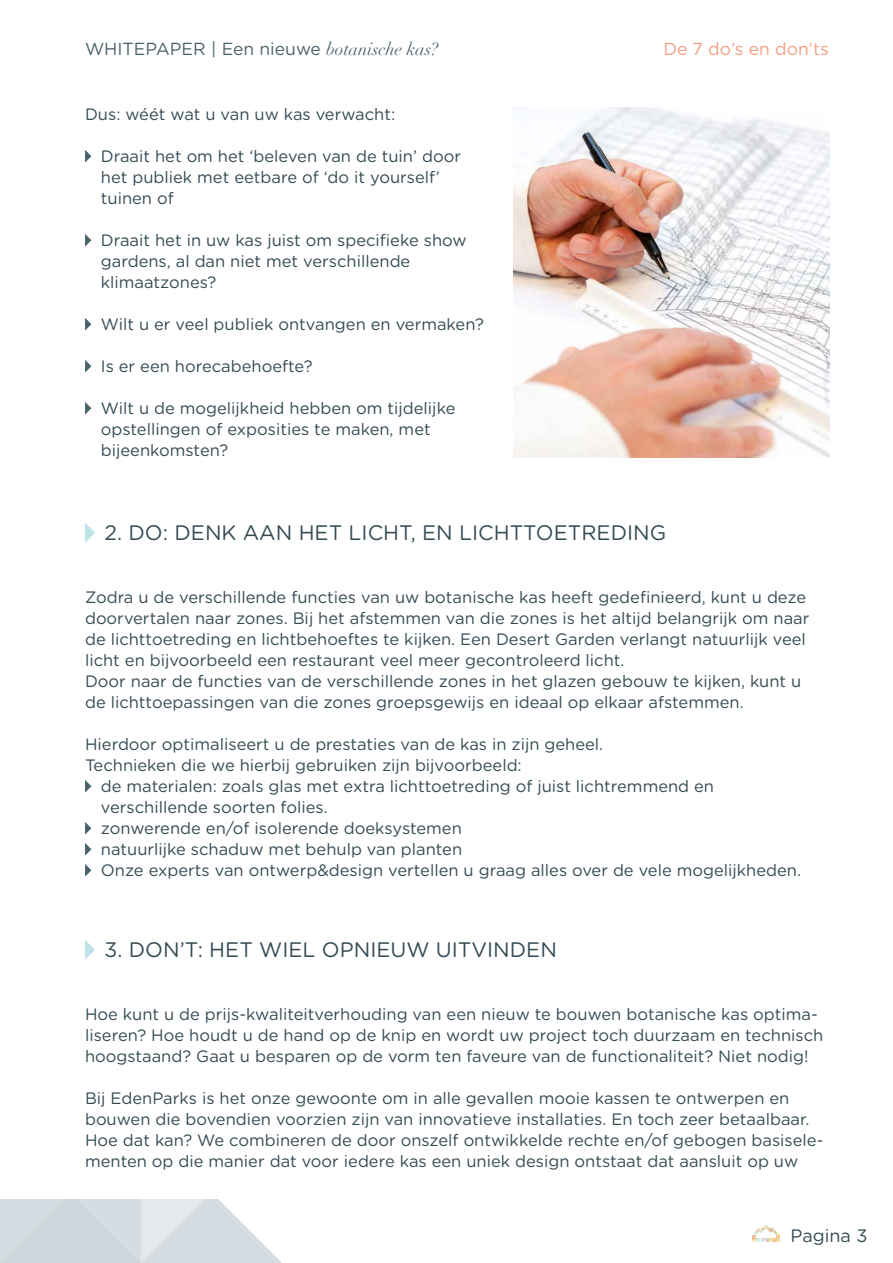
<style>
.page{position:relative;width:893px;height:1263px;background:#fff}
.page>*{position:absolute;margin:0;border:0;box-sizing:border-box;transform-origin:0 0}
.t1{font:21px "Gotham Rounded";color:#354b54}
.t2{font:18px "Gotham Rounded";color:#354b54}
.t3{font:17.4px "Gotham Rounded";color:#4c626c}
.t4{font:17.4px "Gotham Rounded";color:#f49e83}
.t5{font:16.5px/21px "Gotham Rounded";color:#354b54}
.s1{font-family:"Didot";font-style:italic}
</style>
<div class="page">
<svg style="left:0;top:1199px;width:282px;height:64px;background:#dae0e4"></svg>
<svg style="left:752px;top:1224px;width:28px;height:18px"></svg>
<svg style="left:85px;top:150px;width:6px;height:13px"></svg>
<svg style="left:85px;top:234px;width:6px;height:13px"></svg>
<svg style="left:85px;top:318px;width:6px;height:13px"></svg>
<svg style="left:85px;top:360px;width:6px;height:13px"></svg>
<svg style="left:85px;top:402px;width:6px;height:13px"></svg>
<svg style="left:85px;top:523px;width:10px;height:20px"></svg>
<svg style="left:85px;top:780px;width:6px;height:13px"></svg>
<svg style="left:85px;top:822px;width:6px;height:13px"></svg>
<svg style="left:85px;top:843px;width:6px;height:13px"></svg>
<svg style="left:85px;top:864px;width:6px;height:13px"></svg>
<svg style="left:85px;top:940px;width:10px;height:20px"></svg>
<img style="left:513px;top:107px;width:316px;height:350px">
<p class="t3" style="left:85px;top:37px;width:355px">WHITEPAPER | Een nieuwe <span class="s1">botanische kas?</span></p>
<p class="t4" style="left:663px;top:37px;width:167px">De 7 do’s en don’ts</p>
<p class="t5" style="left:85px;top:102px;width:312px">Dus: wéét wat u van uw kas verwacht:</p>
<p class="t5" style="left:101px;top:144px;width:362px">Draait het om het ‘beleven van de tuin’ door het publiek met eetbare of ‘do it yourself’ tuinen of</p>
<p class="t5" style="left:101px;top:228px;width:367px">Draait het in uw kas juist om specifieke show gardens, al dan niet met verschillende klimaatzones?</p>
<p class="t5" style="left:101px;top:312px;width:385px">Wilt u er veel publiek ontvangen en vermaken?</p>
<p class="t5" style="left:101px;top:354px;width:213px">Is er een horecabehoefte?</p>
<p class="t5" style="left:101px;top:396px;width:356px">Wilt u de mogelijkheid hebben om tijdelijke opstellingen of exposities te maken, met bijeenkomsten?</p>
<p class="t1" style="left:105px;top:518px;width:563px">2. DO: DENK AAN HET LICHT, EN LICHTTOETREDING</p>
<p class="t5" style="left:85px;top:585px;width:726px">Zodra u de verschillende functies van uw botanische kas heeft gedefinieerd, kunt u deze doorvertalen naar zones. Bij het afstemmen van die zones is het altijd belangrijk om naar de lichttoetreding en lichtbehoeftes te kijken. Een Desert Garden verlangt natuurlijk veel licht en bijvoorbeeld een restaurant veel meer gecontroleerd licht.<br>Door naar de functies van de verschillende zones in het glazen gebouw te kijken, kunt u de lichttoepassingen van die zones groepsgewijs en ideaal op elkaar afstemmen.</p>
<p class="t5" style="left:85px;top:732px;width:520px">Hierdoor optimaliseert u de prestaties van de kas in zijn geheel.<br>Technieken die we hierbij gebruiken zijn bijvoorbeeld:</p>
<p class="t5" style="left:101px;top:774px;width:702px">de materialen: zoals glas met extra lichttoetreding of juist lichtremmend en verschillende soorten folies.<br>zonwerende en/of isolerende doeksystemen<br>natuurlijke schaduw met behulp van planten<br>Onze experts van ontwerp&amp;design vertellen u graag alles over de vele mogelijkheden.</p>
<p class="t1" style="left:105px;top:935px;width:454px">3. DON’T: HET WIEL OPNIEUW UITVINDEN</p>
<p class="t5" style="left:85px;top:1002px;width:740px">Hoe kunt u de prijs-kwaliteitverhouding van een nieuw te bouwen botanische kas optima&shy;liseren? Hoe houdt u de hand op de knip en wordt uw project toch duurzaam en technisch hoogstaand? Gaat u besparen op de vorm ten faveure van de functionaliteit? Niet nodig!</p>
<p class="t5" style="left:85px;top:1086px;width:740px">Bij EdenParks is het onze gewoonte om in alle gevallen mooie kassen te ontwerpen en bouwen die bovendien voorzien zijn van innovatieve installaties. En toch zeer betaalbaar.<br>Hoe dat kan? We combineren de door onszelf ontwikkelde rechte en/of gebogen basisele&shy;menten op die manier dat voor iedere kas een uniek design ontstaat dat aansluit op uw</p>
<p class="t2" style="left:791px;top:1223px;width:78px">Pagina 3</p>
</div>
